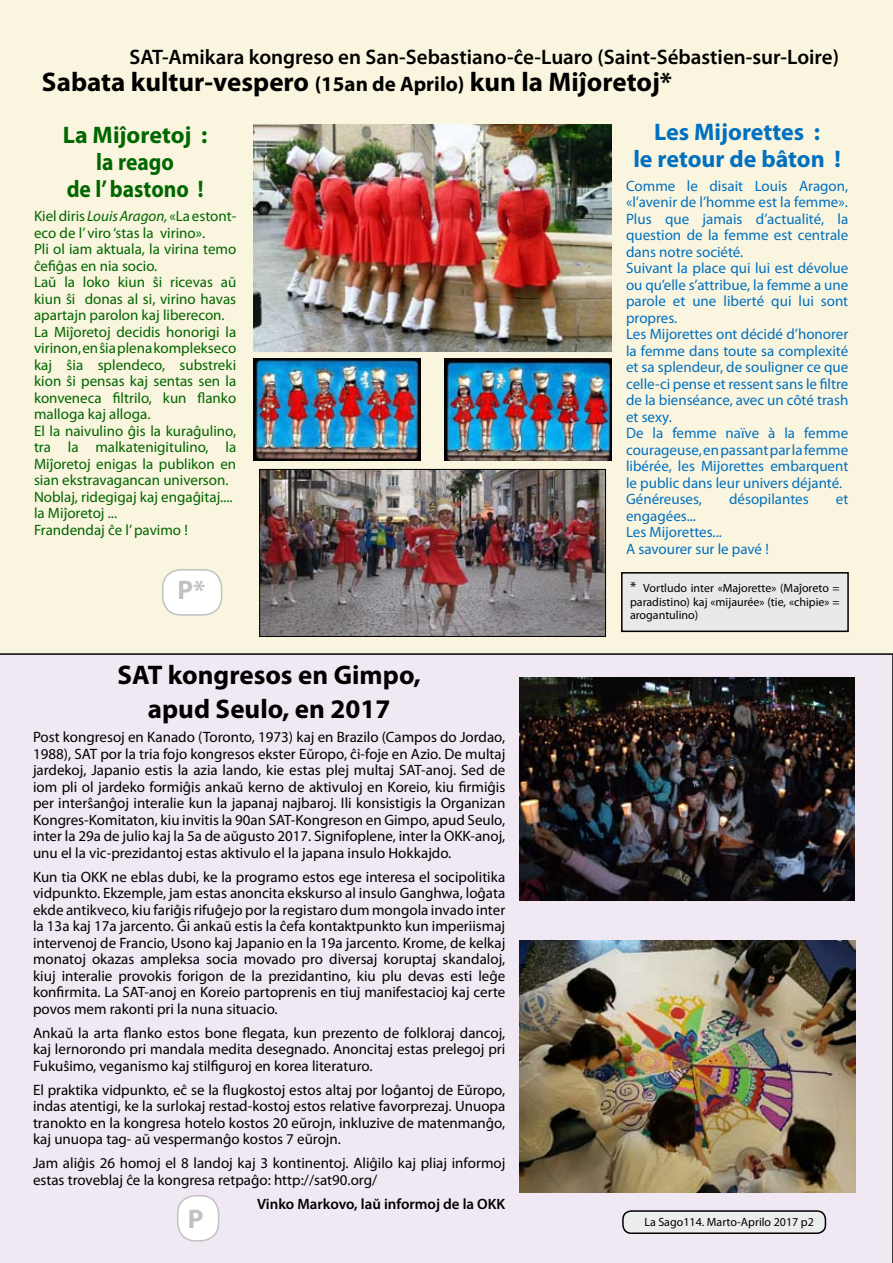
<style>
.page{position:relative;width:893px;height:1263px;background:#fff}
.page>*{position:absolute;margin:0;border:0;box-sizing:border-box;transform-origin:0 0}
.t1{font:700 27px/34.5px "Myriad Pro";color:#000;text-align:center}
.t2{font:700 27px "Myriad Pro";color:#c1c1c1}
.t3{font:700 24px/27px "Myriad Pro";color:#060;text-align:center}
.t4{font:700 24px/27px "Myriad Pro";color:#0070c0;text-align:center}
.t5{font:600 21px "Myriad Pro";color:#000}
.t6{font:15px/16.5px "Myriad Pro";color:#000;text-align:justify}
.t7{font:15px/16.5px "Myriad Pro";color:#0070c0}
.t8{font:15px/16.5px "Myriad Pro";color:#060}
.t9{font:600 15px "Myriad Pro";color:#000}
.t10{font:12px/13.5px "Myriad Pro";color:#000;text-align:justify}
.s1{font-size:21px}
.s2{font-style:italic}
.s3{font-size:15px}
</style>
<div class="page">
<div style="left:0;top:0;width:893px;height:654px;background:#faf5de"></div>
<div style="left:0;top:653px;width:893px;height:610px;background:#f0e8f2"></div>
<img style="left:519px;top:678px;width:335px;height:222px">
<img style="left:519px;top:940px;width:336px;height:252px">
<div style="left:622px;top:573px;width:226px;height:58px;background:#e9e9e9"></div>
<div style="left:621px;top:572px;width:228px;height:60px;border:2px solid #000"></div>
<div style="left:163px;top:570px;width:59px;height:45px;background:#fff;border-radius:18px"></div>
<div style="left:162px;top:569px;width:60px;height:47px;border:2px solid #c1c1c1;border-radius:18px"></div>
<img style="left:254px;top:125px;width:357px;height:226px">
<img style="left:254px;top:358px;width:167px;height:102px">
<img style="left:445px;top:358px;width:166px;height:102px">
<img style="left:261px;top:471px;width:343px;height:164px">
<div style="left:259px;top:469px;width:347px;height:168px;border:1px solid #000"></div>
<div style="left:178px;top:1196px;width:41px;height:45px;background:#fff;border-radius:18px"></div>
<div style="left:177px;top:1195px;width:42px;height:46px;border:2px solid #c1c1c1;border-radius:18px"></div>
<div style="left:623px;top:1211px;width:202px;height:22px;background:#eceded;border-radius:9px"></div>
<div style="left:622px;top:1210px;width:204px;height:24px;border:2px solid #000;border-radius:9px"></div>
<h3 class="t5" style="left:130px;top:44px;width:711px">SAT-Amikara kongreso en San-Sebastiano-ĉe-Luaro (Saint-Sébastien-sur-Loire)</h3>
<h1 class="t1" style="left:42px;top:64px;width:632px">Sabata kultur-vespero <span class="s1">(15an de Aprilo)</span> kun la Miĵoretoj*</h1>
<h2 class="t3" style="left:63px;top:121px;width:146px">La Miĵoretoj : la reago<br>de l’ bastono !</h2>
<p class="t8" style="left:34px;top:207px;width:204px">Kiel diris <span class="s2">Louis Aragon,</span> «La estont&shy;eco de l’ viro ‘stas la virino».<br>Pli ol iam aktuala, la virina temo ĉefiĝas en nia socio.<br>Laŭ la loko kiun ŝi ricevas aŭ kiun ŝi donas al si, virino havas apartajn parolon kaj liberecon.<br>La Miĵoretoj decidis honorigi la virinon, en ŝia plena komplekseco kaj ŝia splendeco, substreki kion ŝi pensas kaj sentas sen la konveneca filtrilo, kun flanko malloga kaj alloga.<br>El la naivulino ĝis la kuraĝulino, tra la malkatenigitulino, la<br>Miĵoretoj enigas la publikon en sian ekstravagancan universon.<br>Noblaj, ridegigaj kaj engaĝitaj.... la Miĵoretoj ...<br>Frandendaj ĉe l’ pavimo !</p>
<h1 class="t2" style="left:177px;top:572px;width:29px">P*</h1>
<h2 class="t4" style="left:633px;top:117px;width:209px">Les Mijorettes :<br>le retour de bâton !</h2>
<p class="t7" style="left:626px;top:177px;width:224px">Comme le disait Louis Aragon, «l’avenir de l’homme est la femme».<br>Plus que jamais d’actualité, la question de la femme est centrale dans notre société.<br>Suivant la place qui lui est dévolue ou qu’elle s’attribue, la femme a une parole et une liberté qui lui sont propres.<br>Les Mijorettes ont décidé d’honorer la femme dans toute sa complexité et sa splendeur, de souligner ce que celle-ci pense et ressent sans le filtre de la bienséance, avec un côté trash et sexy.<br>De la femme naïve à la femme courageuse, en passant par la femme libérée, les Mijorettes embarquent le public dans leur univers déjanté.<br>Généreuses,</p>
<p class="t7" style="left:729px;top:490px;width:81px">désopilantes</p>
<p class="t7" style="left:836px;top:490px;width:14px">et</p>
<p class="t7" style="left:626px;top:507px;width:144px">engagées...<br>Les Mijorettes...<br>A savourer sur le pavé !</p>
<p class="t10" style="left:630px;top:581px;width:211px"><span class="s3">*</span> Vortludo inter «Majorette» (Maĵoreto = paradistino) kaj «mijaurée» (tie, «chipie» = arogantulino)</p>
<h1 class="t1" style="left:118px;top:656px;width:305px">SAT kongresos en Gimpo, apud Seulo, en 2017</h1>
<p class="t6" style="left:33px;top:729px;width:474px">Post kongresoj en Kanado (Toronto, 1973) kaj en Brazilo (Campos do Jordao, 1988), SAT por la tria fojo kongresos ekster Eŭropo, ĉi-foje en Azio. De multaj jardekoj, Japanio estis la azia lando, kie estas plej multaj SAT-anoj. Sed de iom pli ol jardeko formiĝis ankaŭ kerno de aktivuloj en Koreio, kiu firmiĝis per interŝanĝoj interalie kun la japanaj najbaroj. Ili konsistigis la Organizan Kongres-Komitaton, kiu invitis la 90an SAT-Kongreson en Gimpo, apud Seulo, inter la 29a de julio kaj la 5a de aŭgusto 2017. Signifoplene, inter la OKK-anoj, unu el la vic-prezidantoj estas aktivulo el la japana insulo Hokkajdo.</p>
<p class="t6" style="left:33px;top:868px;width:474px">Kun tia OKK ne eblas dubi, ke la programo estos ege interesa el socipolitika vidpunkto. Ekzemple, jam estas anoncita ekskurso al insulo Ganghwa, loĝata ekde antikveco, kiu fariĝis rifuĝejo por la registaro dum mongola invado inter la 13a kaj 17a jarcento. Ĝi ankaŭ estis la ĉefa kontaktpunkto kun imperiismaj intervenoj de Francio, Usono kaj Japanio en la 19a jarcento. Krome, de kelkaj monatoj okazas ampleksa socia movado pro diversaj koruptaj skandaloj, kiuj interalie provokis forigon de la prezidantino, kiu plu devas esti leĝe konfirmita. La SAT-anoj en Koreio partoprenis en tiuj manifestacioj kaj certe povos mem rakonti pri la nuna situacio.</p>
<p class="t6" style="left:33px;top:1024px;width:474px">Ankaŭ la arta flanko estos bone flegata, kun prezento de folkloraj dancoj, kaj lernorondo pri mandala medita desegnado. Anoncitaj estas prelegoj pri Fukuŝimo, veganismo kaj stilfiguroj en korea literaturo.</p>
<p class="t6" style="left:33px;top:1081px;width:474px">El praktika vidpunkto, eĉ se la flugkostoj estos altaj por loĝantoj de Eŭropo, indas atentigi, ke la surlokaj restad-kostoj estos relative favorprezaj. Unuopa tranokto en la kongresa hotelo kostos 20 eŭrojn, inkluzive de matenmanĝo, kaj unuopa tag- aŭ vespermanĝo kostos 7 eŭrojn.</p>
<p class="t6" style="left:33px;top:1155px;width:474px">Jam aliĝis 26 homoj el 8 landoj kaj 3 kontinentoj. Aliĝilo kaj pliaj informoj estas troveblaj ĉe la kongresa retpaĝo: http://sat90.org/</p>
<p class="t9" style="left:257px;top:1194px;width:250px">Vinko Markovo, laŭ informoj de la OKK</p>
<h1 class="t2" style="left:188px;top:1201px;width:17px">P</h1>
<p class="t10" style="left:644px;top:1215px;width:171px">La Sago114. Marto-Aprilo 2017 p2</p>
</div>
